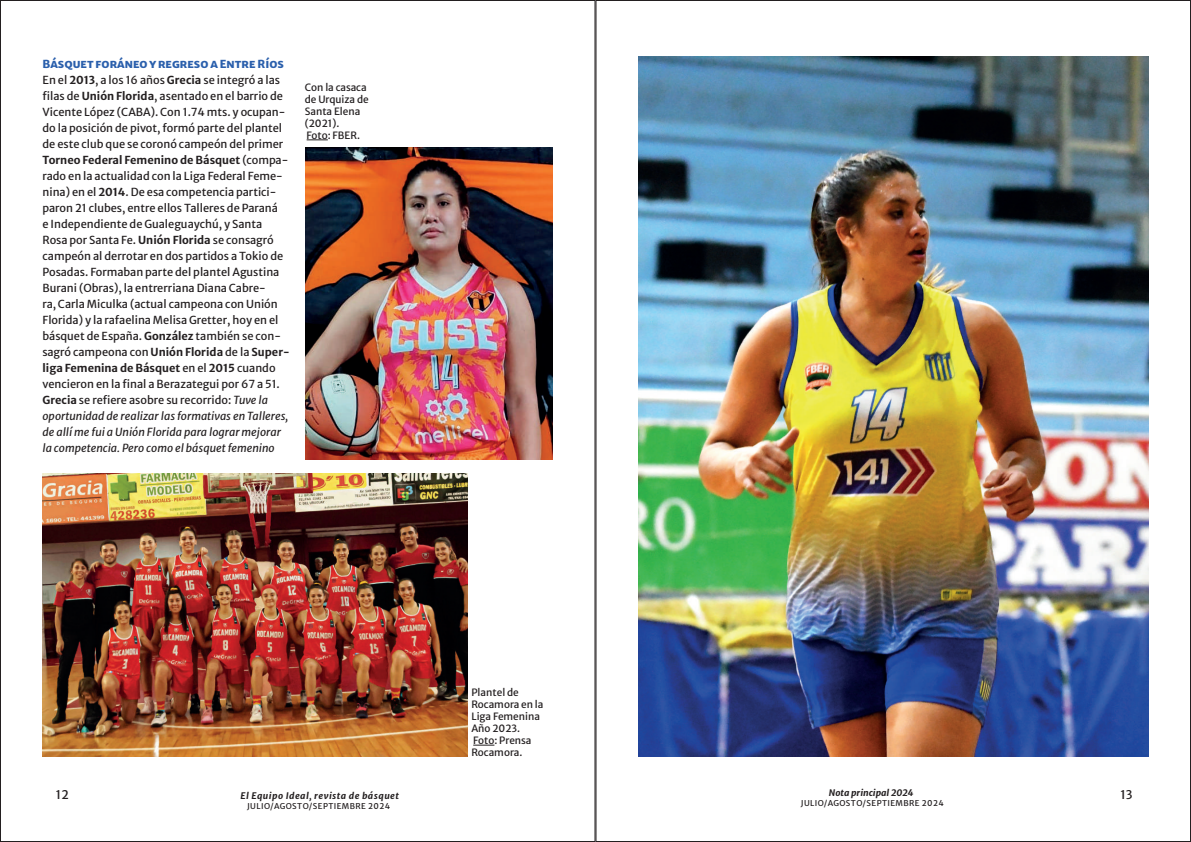
<style>
.page{position:relative;width:1191px;height:842px;background:#fff}
.page>*{position:absolute;margin:0;border:0;box-sizing:border-box;transform-origin:0 0}
.t1{font:12px "Merriweather Sans";color:#231f20}
.t2{font:11px/16px "Merriweather Sans";color:#231f20}
.t3{font:10px/12px "Merriweather Sans";color:#231f20}
.t4{font:italic 700 9px "Merriweather Sans";letter-spacing:.05em;color:#231f20}
.t5{font:italic 700 9px "Merriweather Sans";color:#231f20}
.t6{font:8px "Merriweather Sans";letter-spacing:.05em;color:#231f20}
.s1{font-weight:800;color:#2a5fac}
.s2{font-weight:700}
.s3{font-style:italic}
</style>
<div class="page">
<img style="left:306px;top:147px;width:246px;height:312px">
<img style="left:43px;top:473px;width:425px;height:284px">
<svg style="left:473px;top:745px;width:21px;height:1px"></svg>
<svg style="left:307px;top:140px;width:21px;height:1px"></svg>
<img style="left:638px;top:57px;width:510px;height:700px">
<p class="t2" style="left:43px;top:54px;width:249px"><span class="s1">Básquet foráneo y regreso a Entre Ríos </span>En el <span class="s2">2013</span>, a los 16 años <span class="s2">Grecia</span> se integró a las filas de <span class="s2">Unión Florida</span>, asentado en el barrio de Vicente López (CABA). Con 1.74 mts. y ocupan&shy;do la posición de pivot, formó parte del plantel de este club que se coronó campeón del primer <span class="s2">Torneo Federal Femenino de Básquet</span> (compa&shy;rado en la actualidad con la Liga Federal Feme&shy;nina) en el <span class="s2">2014</span>. De esa competencia partici&shy;paron 21 clubes, entre ellos Talleres de Paraná<br>e Independiente de Gualeguaychú, y Santa Rosa por Santa Fe. <span class="s2">Unión Florida</span> se consagró campeón al derrotar en dos partidos a Tokio de Posadas. Formaban parte del plantel Agustina Burani (Obras), la entrerriana Diana Cabre-<br>ra, Carla Miculka (actual campeona con Unión Florida) y la rafaelina Melisa Gretter, hoy en el básquet de España. <span class="s2">González</span> también se con&shy;sagró campeona con <span class="s2">Unión Florida</span> de la <span class="s2">Super&shy;liga Femenina de Básquet</span> en el <span class="s2">2015</span> cuando vencieron en la final a Berazategui por 67 a 51.<br><span class="s2">Grecia</span> se refiere asobre su recorrido: <span class="s3">Tuve la oportunidad de realizar las formativas en Talleres, de allí me fui a Unión Florida para lograr mejorar la competencia. Pero como el básquet femenino</span></p>
<p class="t3" style="left:305px;top:80px;width:65px">Con la casaca de Urquiza de<br>Santa Elena (2021).<br>Foto: FBER.</p>
<p class="t1" style="left:56px;top:784px;width:14px">12</p>
<p class="t4" style="left:240px;top:790px;width:160px">El Equipo Ideal, revista de básquet</p>
<p class="t6" style="left:247px;top:799px;width:145px">JULIO/AGOSTO/SEPTIEMBRE 2024</p>
<p class="t3" style="left:471px;top:685px;width:74px">Plantel de<br>Rocamora en la<br>Liga Femenina<br>Año 2023.<br>Foto: Prensa<br>Rocamora.</p>
<p class="t5" style="left:829px;top:787px;width:86px">Nota principal 2024</p>
<p class="t1" style="left:1120px;top:784px;width:14px">13</p>
<p class="t6" style="left:800px;top:796px;width:145px">JULIO/AGOSTO/SEPTIEMBRE 2024</p>
</div>
